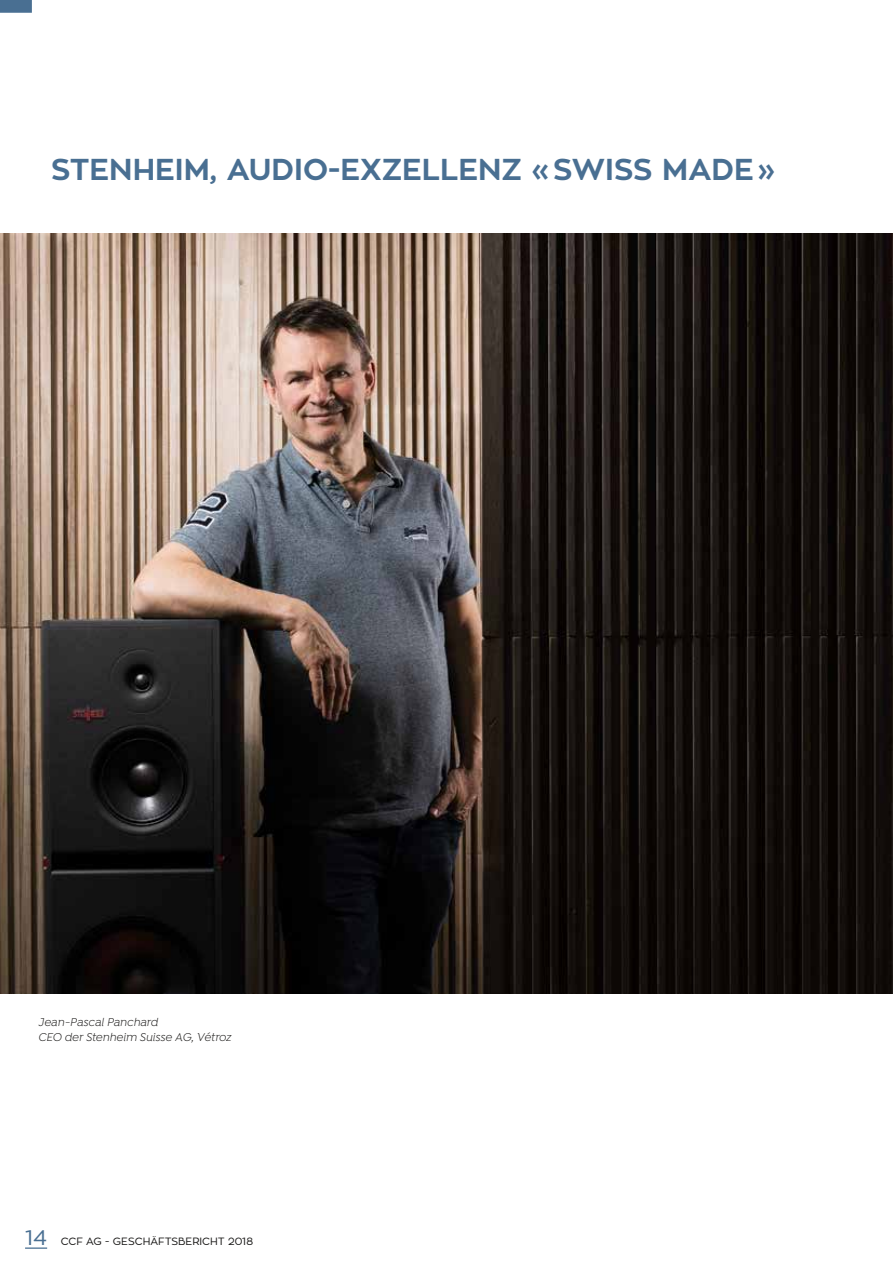
<style>
.page{position:relative;width:893px;height:1263px;background:#fff}
.page>*{position:absolute;margin:0;border:0;box-sizing:border-box;transform-origin:0 0}
.t1{font:700 30px "Zona Pro";color:#496f92}
.t2{font:21px "Zona Pro";color:#496f92}
.t3{font:italic 12px/15px "Isidora";letter-spacing:.01em;color:#181716}
.t4{font:10.5px "Zona Pro";color:#181716}
</style>
<div class="page">
<hr style="left:25px;top:1247px;width:22px;height:2px;background:#496f92">
<div style="left:0;top:0;width:32px;height:13px;background:#496f92"></div>
<img style="left:0;top:234px;width:893px;height:760px">
<h1 class="t1" style="left:51px;top:150px;width:726px">STENHEIM, AUDIO-EXZELLENZ «SWISS MADE»</h1>
<p class="t3" style="left:38px;top:1015px;width:194px">Jean-Pascal Panchard<br>CEO der Stenheim Suisse AG, Vétroz</p>
<h2 class="t2" style="left:25px;top:1224px;width:24px">14</h2>
<p class="t4" style="left:61px;top:1235px;width:194px">CCF AG - GESCHÄFTSBERICHT 2018</p>
</div>
